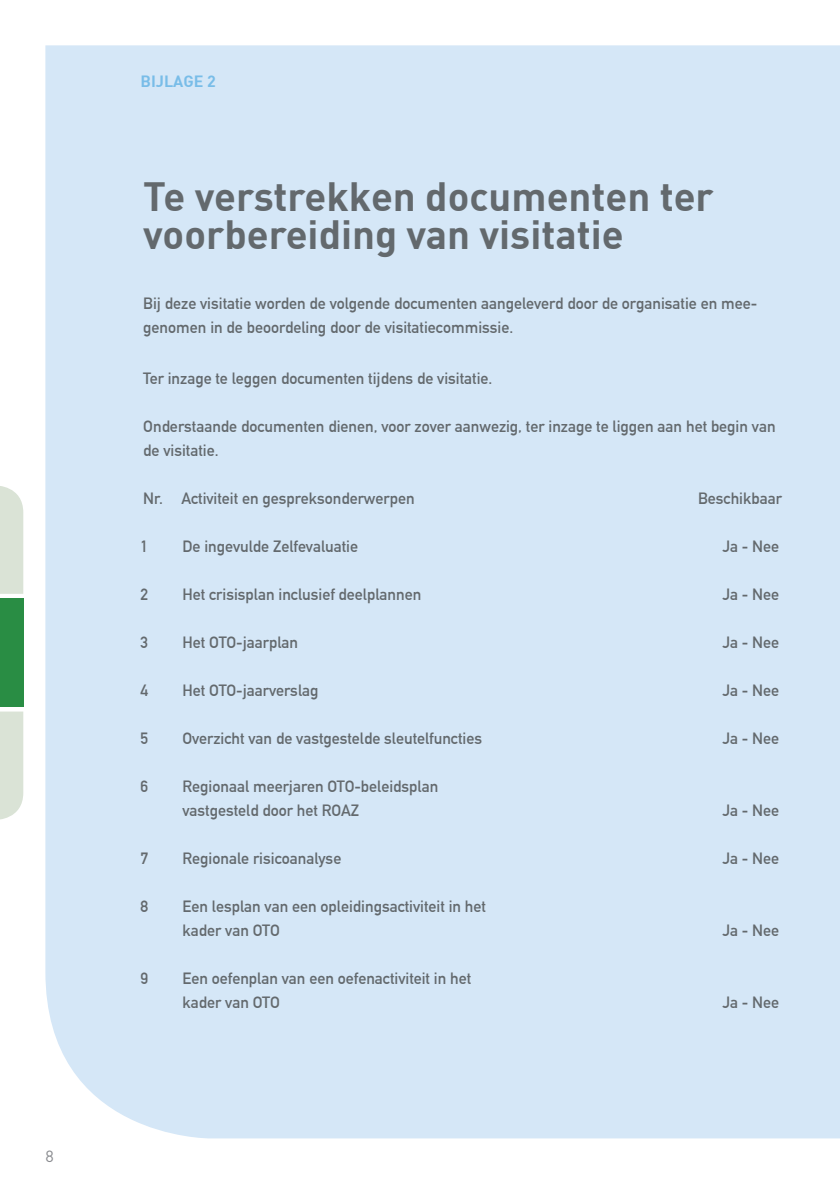
<style>
.page{position:relative;width:840px;height:1191px;background:#fff}
.page>*{position:absolute;margin:0;border:0;box-sizing:border-box;transform-origin:0 0}
.t1{font:700 40px/38px "DIN";color:#63696d}
.t2{font:700 16px/24px "DIN Alternate";color:#63696d}
.t3{font:700 16px "DIN";color:#79bde8}
.t4{font:16px "DINOT";color:#888a8e}
</style>
<div class="page">
<div style="left:45px;top:45px;width:794px;height:1093px;background:#d5e7f7"></div>
<div style="left:0;top:711px;width:23px;height:109px;background:#dae3d6"></div>
<div style="left:0;top:486px;width:23px;height:108px;background:#dae3d6"></div>
<div style="left:0;top:598px;width:23px;height:109px;background:#298d44"></div>
<p class="t4" style="left:45px;top:1146px;width:10px">8</p>
<p class="t3" style="left:140px;top:70px;width:77px">BIJLAGE 2</p>
<h1 class="t1" style="left:143px;top:175px;width:571px">Te verstrekken documenten ter voorbereiding van visitatie</h1>
<p class="t2" style="left:143px;top:290px;width:615px">Bij deze visitatie worden de volgende documenten aangeleverd door de organisatie en mee&shy;genomen in de beoordeling door de visitatiecommissie.</p>
<p class="t2" style="left:143px;top:365px;width:350px">Ter inzage te leggen documenten tijdens de visitatie.</p>
<p class="t2" style="left:143px;top:413px;width:633px">Onderstaande documenten dienen, voor zover aanwezig, ter inzage te liggen aan het begin van de visitatie.</p>
<p class="t2" style="left:143px;top:485px;width:273px">Nr. Activiteit en gespreksonderwerpen</p>
<p class="t2" style="left:697px;top:485px;width:85px">Beschikbaar</p>
<p class="t2" style="left:140px;top:533px;width:9px">1</p>
<p class="t2" style="left:182px;top:533px;width:177px">De ingevulde Zelfevaluatie</p>
<p class="t2" style="left:722px;top:533px;width:58px">Ja - Nee</p>
<p class="t2" style="left:140px;top:581px;width:9px">2</p>
<p class="t2" style="left:182px;top:581px;width:240px">Het crisisplan inclusief deelplannen</p>
<p class="t2" style="left:722px;top:581px;width:58px">Ja - Nee</p>
<p class="t2" style="left:140px;top:629px;width:9px">3</p>
<p class="t2" style="left:182px;top:629px;width:117px">Het OTO-jaarplan</p>
<p class="t2" style="left:722px;top:629px;width:58px">Ja - Nee</p>
<p class="t2" style="left:140px;top:677px;width:9px">4</p>
<p class="t2" style="left:182px;top:677px;width:137px">Het OTO-jaarverslag</p>
<p class="t2" style="left:722px;top:677px;width:58px">Ja - Nee</p>
<p class="t2" style="left:140px;top:725px;width:9px">5</p>
<p class="t2" style="left:182px;top:725px;width:301px">Overzicht van de vastgestelde sleutelfuncties</p>
<p class="t2" style="left:722px;top:725px;width:58px">Ja - Nee</p>
<p class="t2" style="left:140px;top:773px;width:9px">6</p>
<p class="t2" style="left:182px;top:773px;width:257px">Regionaal meerjaren OTO-beleidsplan vastgesteld door het ROAZ</p>
<p class="t2" style="left:722px;top:797px;width:58px">Ja - Nee</p>
<p class="t2" style="left:140px;top:845px;width:9px">7</p>
<p class="t2" style="left:182px;top:845px;width:160px">Regionale risicoanalyse</p>
<p class="t2" style="left:722px;top:845px;width:58px">Ja - Nee</p>
<p class="t2" style="left:140px;top:893px;width:9px">8</p>
<p class="t2" style="left:182px;top:893px;width:305px">Een lesplan van een opleidingsactiviteit in het kader van OTO</p>
<p class="t2" style="left:722px;top:917px;width:58px">Ja - Nee</p>
<p class="t2" style="left:140px;top:965px;width:9px">9</p>
<p class="t2" style="left:182px;top:965px;width:290px">Een oefenplan van een oefenactiviteit in het kader van OTO</p>
<p class="t2" style="left:722px;top:989px;width:58px">Ja - Nee</p>
</div>
